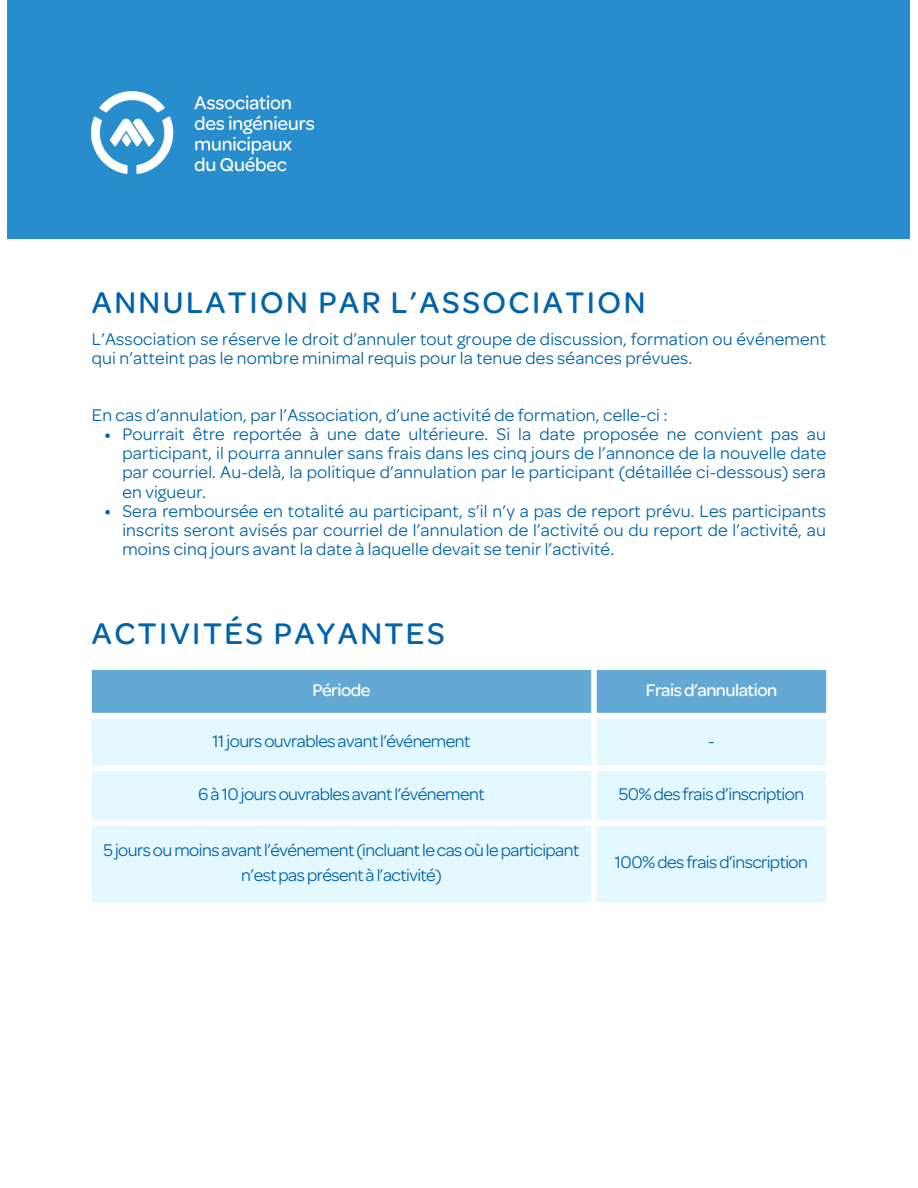
<style>
.page{position:relative;width:918px;height:1188px;background:#fff}
.page>*{position:absolute;margin:0;border:0;box-sizing:border-box;transform-origin:0 0}
.t1{font:500 31.8px "Omnes";letter-spacing:.08em;color:#0163a9}
.t2{font:18px/19.2px "Omnes";letter-spacing:.01em;color:#0163a9;text-align:justify}
.t3{font:18px/24.8px "Omnes";letter-spacing:-.03em;color:#0163a9;text-align:center}
.t4{font:500 18px "Omnes";letter-spacing:-.03em;color:#fff}
</style>
<div class="page">
<div style="left:92px;top:670px;width:734px;height:43px;background:#64a8d5"></div>
<svg style="left:92px;top:718px;width:734px;height:184px;fill:#e4f8ff"></svg>
<svg style="left:105px;top:433px;width:5px;height:5px"></svg>
<svg style="left:105px;top:510px;width:5px;height:4px"></svg>
<div style="left:8px;top:0;width:902px;height:239px;background:#288dcc"></div>
<img style="left:92px;top:92px;width:221px;height:82px">
<p class="t1" style="left:92px;top:288px;width:555px">ANNULATION PAR L’ASSOCIATION</p>
<p class="t2" style="left:92px;top:330px;width:736px">L’Association se réserve le droit d’annuler tout groupe de discussion, formation ou événement qui n’atteint pas le nombre minimal requis pour la tenue des séances prévues.</p>
<p class="t2" style="left:92px;top:406px;width:577px">En cas d’annulation, par l’Association, d’une activité de formation, celle-ci :</p>
<p class="t2" style="left:122px;top:425px;width:705px">Pourrait être reportée à une date ultérieure. Si la date proposée ne convient pas au participant, il pourra annuler sans frais dans les cinq jours de l’annonce de la nouvelle date par courriel. Au-delà, la politique d’annulation par le participant (détaillée ci-dessous) sera en vigueur.</p>
<p class="t2" style="left:122px;top:502px;width:705px">Sera remboursée en totalité au participant, s’il n’y a pas de report prévu. Les participants inscrits seront avisés par courriel de l’annulation de l’activité ou du report de l’activité, au moins cinq jours avant la date à laquelle devait se tenir l’activité.</p>
<p class="t1" style="left:92px;top:619px;width:355px">ACTIVITÉS PAYANTES</p>
<p class="t4" style="left:312px;top:681px;width:60px">Période</p>
<h1 class="t4" style="left:646px;top:681px;width:133px">Fraisd’annulation</h1>
<p class="t3" style="left:213px;top:729px;width:259px">11joursouvrablesavantl’événement</p>
<p class="t2" style="left:708px;top:732px;width:8px">-</p>
<p class="t3" style="left:198px;top:782px;width:288px">6à10joursouvrablesavantl’événement</p>
<p class="t3" style="left:619px;top:782px;width:187px">50%desfraisd’inscription</p>
<h1 class="t3" style="left:104px;top:838px;width:477px">5joursoumoinsavantl’événement(incluantlecasoùleparticipant n’estpasprésentàl’activité)</h1>
<p class="t3" style="left:615px;top:851px;width:195px">100%desfraisd’inscription</p>
</div>
